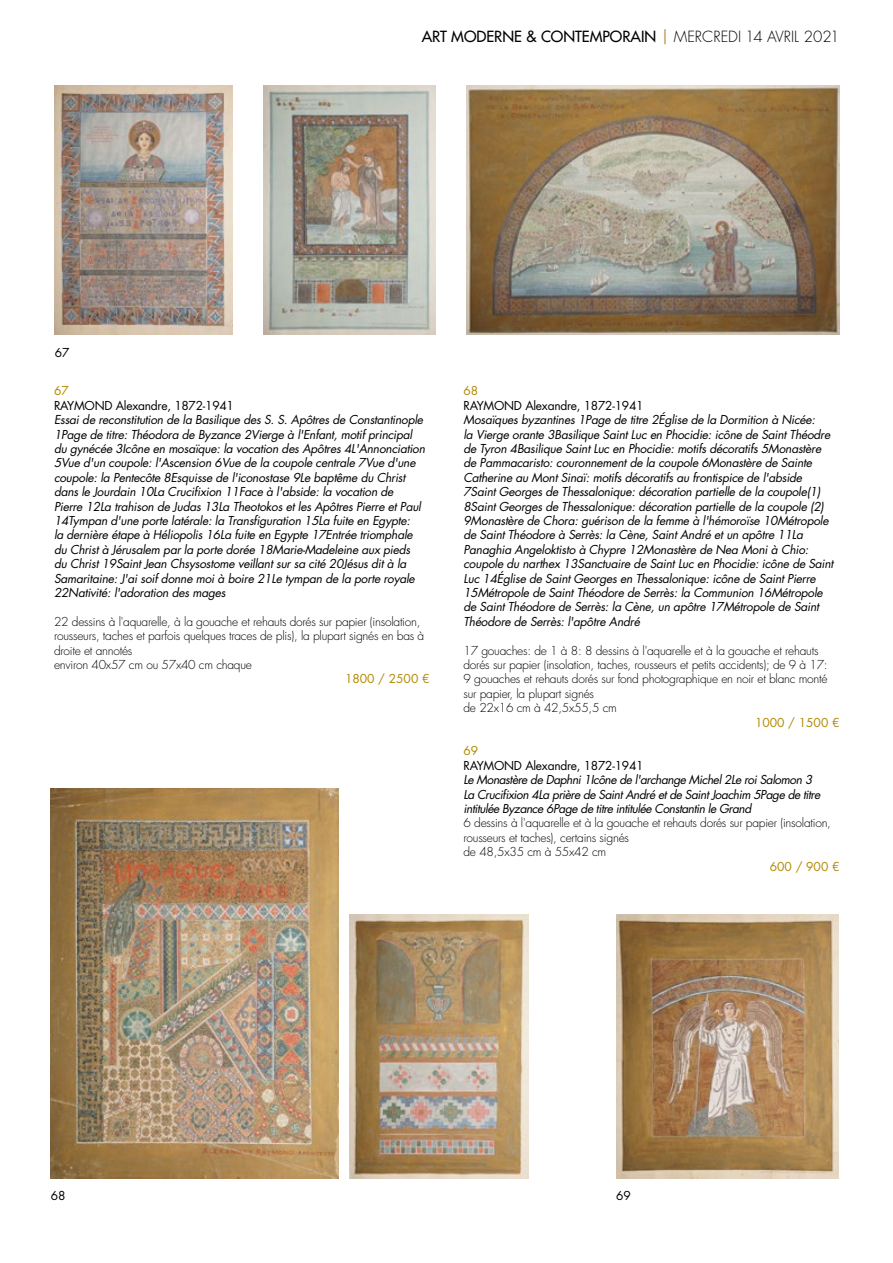
<style>
.page{position:relative;width:893px;height:1263px;background:#fff}
.page>*{position:absolute;margin:0;border:0;box-sizing:border-box;transform-origin:0 0}
.t1{font:500 15px "Futura Std";color:#000}
.t2{font:italic 12px/14.4px "Futura Std";letter-spacing:-.02em;color:#000}
.t3{font:300 12px/14.4px "Futura Std";letter-spacing:-.02em;color:#000}
.t4{font:italic 12px/14.4px "Futura Std";letter-spacing:-.04em;color:#000}
.t5{font:12px "Futura Std";letter-spacing:-.02em;color:#000}
.t6{font:12px "Futura Std";color:#b28800}
.s1{color:#c29558}
.s2{font-weight:300}
</style>
<div class="page">
<img style="left:54px;top:85px;width:179px;height:250px">
<img style="left:264px;top:85px;width:171px;height:250px">
<img style="left:467px;top:85px;width:372px;height:250px">
<img style="left:51px;top:788px;width:288px;height:390px">
<img style="left:350px;top:914px;width:178px;height:264px">
<img style="left:616px;top:914px;width:223px;height:264px">
<p class="t5" style="left:55px;top:345px;width:16px">67</p>
<p class="t1" style="left:422px;top:27px;width:419px">ART MODERNE &amp; CONTEMPORAIN <span class="s1">|</span> <span class="s2">MERCREDI 14 AVRIL 2021</span></p>
<p class="t6" style="left:54px;top:383px;width:16px">67</p>
<p class="t5" style="left:54px;top:398px;width:182px">RAYMOND Alexandre, 1872-1941</p>
<p class="t2" style="left:54px;top:413px;width:373px">Essai de reconstitution de la Basilique des S. S. Apôtres de Constantinople 1Page de titre: Théodora de Byzance 2Vierge à l'Enfant, motif principal du gynécée 3Icône en mosaïque: la vocation des Apôtres 4L'Annonciation 5Vue d'un coupole: l'Ascension 6Vue de la coupole centrale 7Vue d'une coupole: la Pentecôte 8Esquisse de l'iconostase 9Le baptême du Christ dans le Jourdain 10La Crucifixion 11Face à l'abside: la vocation de<br>Pierre 12La trahison de Judas 13La Theotokos et les Apôtres Pierre et Paul 14Tympan d'une porte latérale: la Transfiguration 15La fuite en Egypte:<br>la dernière étape à Héliopolis 16La fuite en Egypte 17Entrée triomphale du Christ à Jérusalem par la porte dorée 18Marie-Madeleine aux pieds du Christ 19Saint Jean Chsysostome veillant sur sa cité 20Jésus dit à la Samaritaine: J'ai soif donne moi à boire 21Le tympan de la porte royale 22Nativité: l'adoration des mages</p>
<p class="t3" style="left:54px;top:615px;width:372px">22 dessins à l'aquarelle, à la gouache et rehauts dorés sur papier (insolation, rousseurs, taches et parfois quelques traces de plis), la plupart signés en bas à droite et annotés<br>environ 40x57 cm ou 57x40 cm chaque</p>
<p class="t6" style="left:345px;top:671px;width:86px">1800 / 2500 €</p>
<p class="t6" style="left:463px;top:383px;width:16px">68</p>
<p class="t5" style="left:463px;top:398px;width:182px">RAYMOND Alexandre, 1872-1941</p>
<p class="t2" style="left:463px;top:413px;width:371px">Mosaïques byzantines 1Page de titre 2Église de la Dormition à Nicée:<br>la Vierge orante 3Basilique Saint Luc en Phocidie: icône de Saint Théodre de Tyron 4Basilique Saint Luc en Phocidie: motifs décoratifs 5Monastère de Pammacaristo: couronnement de la coupole 6Monastère de Sainte Catherine au Mont Sinaï: motifs décoratifs au frontispice de l'abside 7Saint Georges de Thessalonique: décoration partielle de la coupole(1)<br>8Saint Georges de Thessalonique: décoration partielle de la coupole (2)<br>9Monastère de Chora: guérison de la femme à l'hémoroïse 10Métropole de Saint Théodore à Serrès: la Cène, Saint André et un apôtre 11La Panaghia Angeloktisto à Chypre 12Monastère de Nea Moni à Chio: coupole du narthex 13Sanctuaire de Saint Luc en Phocidie: icône de Saint Luc 14Église de Saint Georges en Thessalonique: icône de Saint Pierre 15Métropole de Saint Théodore de Serrès: la Communion 16Métropole de Saint Théodore de Serrès: la Cène, un apôtre 17Métropole de Saint Théodore de Serrès: l'apôtre André</p>
<p class="t3" style="left:463px;top:643px;width:366px">17 gouaches: de 1 à 8: 8 dessins à l'aquarelle et à la gouache et rehauts dorés sur papier (insolation, taches, rousseurs et petits accidents); de 9 à 17:<br>9 gouaches et rehauts dorés sur fond photographique en noir et blanc monté sur papier, la plupart signés<br>de 22x16 cm à 42,5x55,5 cm</p>
<p class="t6" style="left:755px;top:714px;width:86px">1000 / 1500 €</p>
<p class="t6" style="left:463px;top:743px;width:16px">69</p>
<p class="t5" style="left:463px;top:758px;width:182px">RAYMOND Alexandre, 1872-1941</p>
<p class="t4" style="left:463px;top:773px;width:358px">Le Monastère de Daphni 1Icône de l'archange Michel 2Le roi Salomon 3<br>La Crucifixion 4La prière de Saint André et de Saint Joachim 5Page de titre intitulée Byzance 6Page de titre intitulée Constantin le Grand</p>
<p class="t3" style="left:463px;top:816px;width:369px">6 dessins à l'aquarelle et à la gouache et rehauts dorés sur papier (insolation, rousseurs et taches), certains signés<br>de 48,5x35 cm à 55x42 cm</p>
<p class="t6" style="left:770px;top:858px;width:71px">600 / 900 €</p>
<p class="t5" style="left:51px;top:1188px;width:16px">68</p>
<p class="t5" style="left:616px;top:1188px;width:16px">69</p>
</div>
